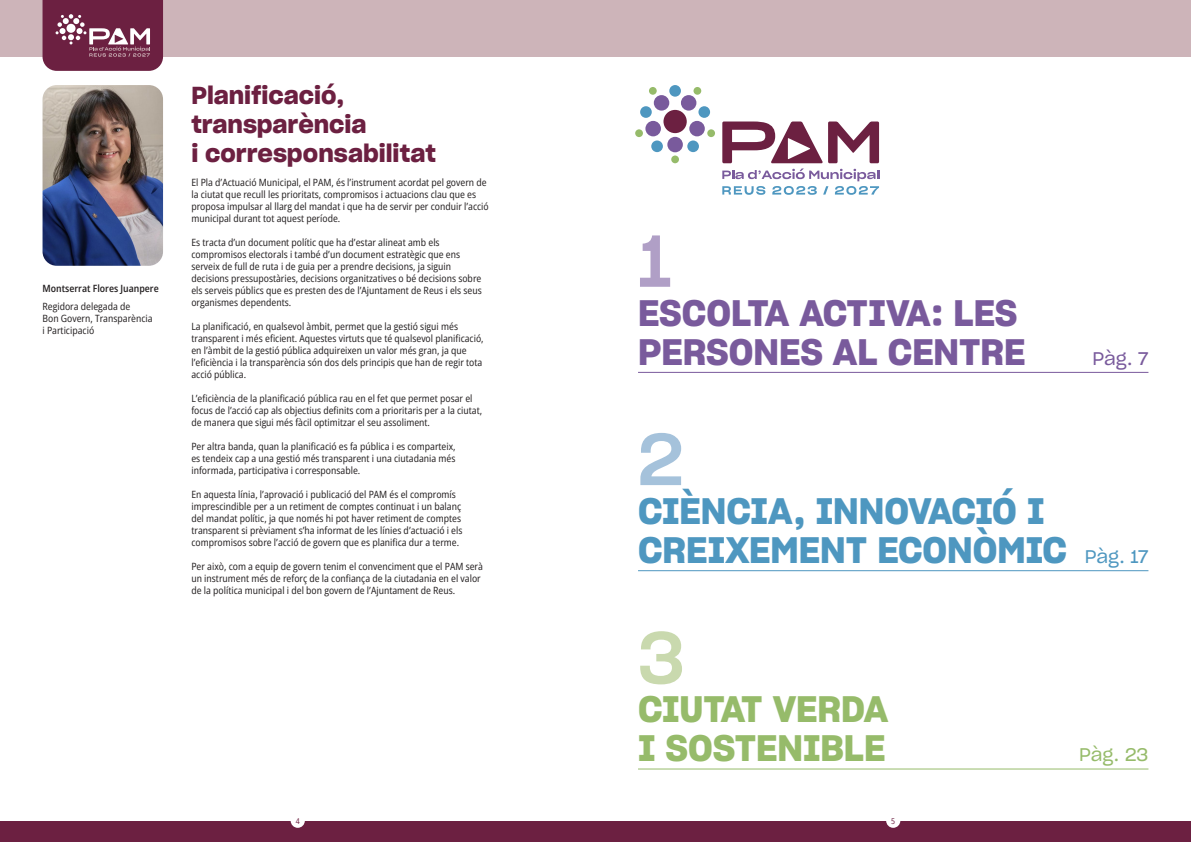
<style>
.page{position:relative;width:1191px;height:842px;background:#fff}
.page>*{position:absolute;margin:0;border:0;box-sizing:border-box;transform-origin:0 0}
._1_Eix{font:72px "Sharp Grotesk Medium 20";color:#b09fc6}
._1_Eix-2{font:72px "Sharp Grotesk Medium 20";color:#c9d9ae}
._1_Eix-3{font:72px "Sharp Grotesk Medium 20";color:#a5c2db}
._1_Eix-4{font:36px/39px "Sharp Grotesk Semi Bold 20";color:#4e97c0}
._1_Eix-5{font:36px/39px "Sharp Grotesk Semi Bold 20";color:#795a9c}
._1_Eix-6{font:36px "Sharp Grotesk Semi Bold 20";color:#96bb6a}
._1_Eix-7{font:24px/28.8px "Sharp Grotesk Semi Bold 20";color:#6c2041}
._1_Eix-8{font:18px "Sharp Grotesk Book 20";color:#4e97c0}
._1_Eix-9{font:18px "Sharp Grotesk Book 20";color:#96bb6a}
._1_Eix-10{font:18px "Sharp Grotesk Book 20";color:#795a9c}
.t1{font:semi-condensed 10px/12px "Open Sans";color:#231f20}
.t2{font:600 semi-condensed 10px "Open Sans";color:#231f20}
.t3{font:semi-condensed 8px "Open Sans";color:#6c2041}
</style>
<div class="page">
<div style="left:0;top:821px;width:595px;height:21px;background:#6c2041"></div>
<div style="left:595px;top:821px;width:596px;height:21px;background:#6c2041"></div>
<div style="left:0;top:0;width:595px;height:57px;background:#cdb4b9"></div>
<div style="left:595px;top:0;width:596px;height:57px;background:#cdb4b9"></div>
<div style="left:886px;top:814px;width:14px;height:14px;background:#fff;border-radius:50%"></div>
<div style="left:291px;top:814px;width:14px;height:14px;background:#fff;border-radius:50%"></div>
<svg style="left:43px;top:0;width:120px;height:71px;background:#7e3b58"></svg>
<img style="left:43px;top:85px;width:120px;height:181px">
<svg style="left:722px;top:121px;width:157px;height:74px"></svg>
<div style="left:663px;top:110px;width:23px;height:23px;background:#6c2041;border-radius:50%"></div>
<div style="left:681px;top:95px;width:15px;height:16px;background:#795a9c;border-radius:50%"></div>
<div style="left:654px;top:95px;width:15px;height:16px;background:#795a9c;border-radius:50%"></div>
<div style="left:645px;top:121px;width:16px;height:15px;background:#795a9c;border-radius:50%"></div>
<div style="left:667px;top:137px;width:16px;height:15px;background:#795a9c;border-radius:50%"></div>
<div style="left:689px;top:121px;width:16px;height:15px;background:#795a9c;border-radius:50%"></div>
<div style="left:669px;top:85px;width:12px;height:12px;background:#4e97c0;border-radius:50%"></div>
<div style="left:640px;top:106px;width:12px;height:12px;background:#4e97c0;border-radius:50%"></div>
<div style="left:698px;top:106px;width:12px;height:12px;background:#4e97c0;border-radius:50%"></div>
<div style="left:651px;top:140px;width:12px;height:12px;background:#4e97c0;border-radius:50%"></div>
<div style="left:687px;top:140px;width:12px;height:12px;background:#4e97c0;border-radius:50%"></div>
<div style="left:693px;top:87px;width:8px;height:8px;background:#96bb6a;border-radius:50%"></div>
<div style="left:649px;top:87px;width:7px;height:8px;background:#96bb6a;border-radius:50%"></div>
<div style="left:635px;top:129px;width:8px;height:8px;background:#96bb6a;border-radius:50%"></div>
<div style="left:707px;top:129px;width:8px;height:8px;background:#96bb6a;border-radius:50%"></div>
<div style="left:671px;top:156px;width:8px;height:7px;background:#96bb6a;border-radius:50%"></div>
<hr style="left:638px;top:372px;width:510px;height:1px;background:#795a9c">
<hr style="left:638px;top:570px;width:510px;height:1px;background:#4e97c0">
<hr style="left:638px;top:768px;width:510px;height:1px;background:#96bb6a">
<p class="t2" style="left:43px;top:281px;width:118px">Montserrat Flores Juanpere</p>
<p class="t1" style="left:43px;top:300px;width:112px">Regidora delegada de<br>Bon Govern, Transparència i Participació</p>
<p class="_1_Eix-7" style="left:191px;top:80px;width:246px">Planificació, transparència<br>i corresponsabilitat</p>
<p class="t1" style="left:191px;top:176px;width:299px">El Pla d’Actuació Municipal, el PAM, és l’instrument acordat pel govern de la ciutat que recull les prioritats, compromisos i actuacions clau que es proposa impulsar al llarg del mandat i que ha de servir per conduir l’acció municipal durant tot aquest període.</p>
<p class="t1" style="left:191px;top:236px;width:292px">Es tracta d’un document polític que ha d’estar alineat amb els compromisos electorals i també d’un document estratègic que ens serveix de full de ruta i de guia per a prendre decisions, ja siguin decisions pressupostàries, decisions organitzatives o bé decisions sobre els serveis públics que es presten des de l’Ajuntament de Reus i els seus organismes dependents.</p>
<p class="t1" style="left:191px;top:320px;width:294px">La planificació, en qualsevol àmbit, permet que la gestió sigui més transparent i més eficient. Aquestes virtuts que té qualsevol planificació, en l’àmbit de la gestió pública adquireixen un valor més gran, ja que l’eficiència i la transparència són dos dels principis que han de regir tota acció pública.</p>
<p class="t1" style="left:191px;top:392px;width:292px">L’eficiència de la planificació pública rau en el fet que permet posar el focus de l’acció cap als objectius definits com a prioritaris per a la ciutat, de manera que sigui més fàcil optimitzar el seu assoliment.</p>
<p class="t1" style="left:191px;top:440px;width:266px;text-align:justify">Per altra banda, quan la planificació es fa pública i es comparteix, es tendeix cap a una gestió més transparent i una ciutadania més informada, participativa i corresponsable.</p>
<p class="t1" style="left:191px;top:488px;width:273px">En aquesta línia, l’aprovació i publicació del PAM és el compromís imprescindible per a un retiment de comptes continuat i un balanç del mandat polític, ja que només hi pot haver retiment de comptes transparent si prèviament s’ha informat de les línies d’actuació i els compromisos sobre l’acció de govern que es planifica dur a terme.</p>
<p class="t1" style="left:191px;top:560px;width:293px">Per això, com a equip de govern tenim el convenciment que el PAM serà un instrument més de reforç de la confiança de la ciutadania en el valor de la política municipal i del bon govern de l’Ajuntament de Reus.</p>
<p class="_1_Eix" style="left:638px;top:200px;width:35px">1</p>
<p class="_1_Eix-5" style="left:638px;top:291px;width:389px">ESCOLTA ACTIVA: LES<br>PERSONES AL CENTRE</p>
<p class="_1_Eix-10" style="left:1092px;top:344px;width:58px">Pàg. 7</p>
<p class="_1_Eix-3" style="left:638px;top:399px;width:47px">2</p>
<p class="_1_Eix-4" style="left:638px;top:489px;width:430px">CIÈNCIA, INNOVACIÓ I<br>CREIXEMENT ECONÒMIC</p>
<p class="_1_Eix-8" style="left:1084px;top:542px;width:65px">Pàg. 17</p>
<p class="_1_Eix-2" style="left:638px;top:597px;width:48px">3</p>
<p class="_1_Eix-6" style="left:638px;top:680px;width:252px">CIUTAT VERDA</p>
<p class="_1_Eix-6" style="left:638px;top:719px;width:249px">I SOSTENIBLE</p>
<p class="_1_Eix-9" style="left:1079px;top:740px;width:71px">Pàg. 23</p>
<p class="t3" style="left:296px;top:815px;width:5px">4</p>
<p class="t3" style="left:891px;top:815px;width:5px">5</p>
</div>
